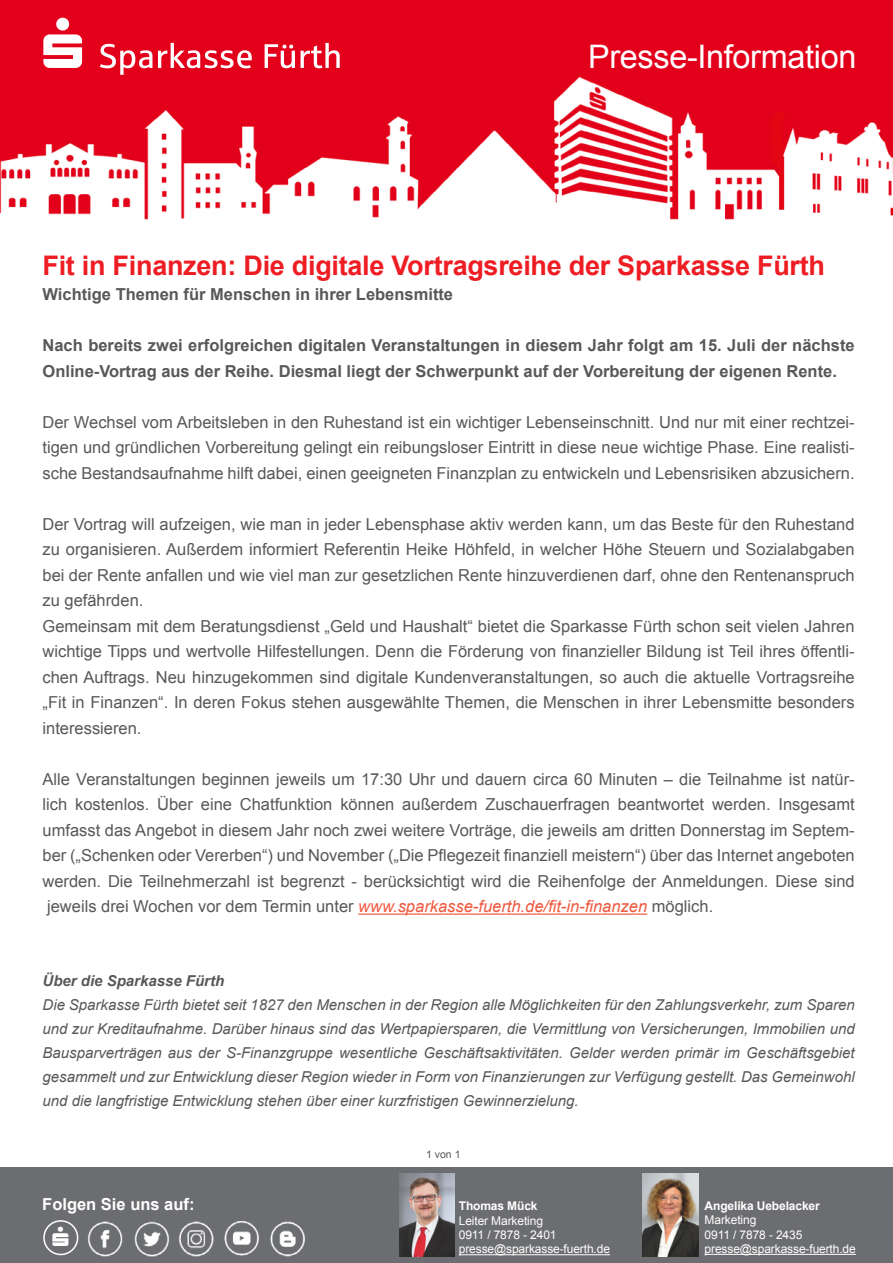
<style>
.page{position:relative;width:893px;height:1263px;background:#fff}
.page>*{position:absolute;margin:0;border:0;box-sizing:border-box;transform-origin:0 0}
.t1{font:32.4px "Arial";letter-spacing:-.01em;color:#fff}
.t2{font:700 27px "Arial";letter-spacing:-.01em;color:#ee1d23}
.t3{font:19.05px "Sparkasse Logo Regular";color:#fff}
.t4{font:16.5px/25.5px "Arial";color:#57585a;text-align:justify}
.t5{font:700 16.5px/25.5px "Arial";color:#57585a}
.t6{font:700 16.5px "Arial";color:#fff}
.t7{font:italic 15px/24px "Arial";color:#57585a;text-align:justify}
.t8{font:italic 700 15px "Arial";color:#57585a}
.t9{font:12px/14.4px "Arial";letter-spacing:-.01em;color:#fff}
.t10{font:700 12px "Arial";letter-spacing:-.01em;color:#fff}
.t11{font:10.5px "Arial";color:#57585a}
.s1{font-style:italic;color:#f0593e}
</style>
<div class="page">
<img style="left:0;top:0;width:893px;height:220px">
<div style="left:0;top:1167px;width:893px;height:96px;background:#6c6d70"></div>
<hr style="left:358px;top:913px;width:289px;height:2px;background:#f0593e">
<img style="left:399px;top:1174px;width:56px;height:82px">
<img style="left:643px;top:1174px;width:55px;height:82px">
<hr style="left:459px;top:1254px;width:151px;height:1px;background:#fff">
<hr style="left:705px;top:1254px;width:151px;height:1px;background:#fff">
<img style="left:87px;top:1221px;width:36px;height:36px">
<img style="left:134px;top:1221px;width:35px;height:36px">
<img style="left:179px;top:1221px;width:35px;height:36px">
<img style="left:224px;top:1221px;width:35px;height:35px">
<img style="left:270px;top:1221px;width:35px;height:36px">
<div style="left:43px;top:1220px;width:35px;height:35px;border:2px solid #fff;border-radius:50%"></div>
<svg style="left:43px;top:18px;width:297px;height:57px;background:#e72d43"></svg>
<h1 class="t1" style="left:588px;top:36px;width:270px">Presse-Information</h1>
<h2 class="t2" style="left:43px;top:247px;width:784px">Fit in Finanzen: Die digitale Vortragsreihe der Sparkasse Fürth</h2>
<p class="t5" style="left:43px;top:282px;width:412px">Wichtige Themen für Menschen in ihrer Lebensmitte</p>
<p class="t5" style="left:43px;top:333px;width:814px">Nach bereits zwei erfolgreichen digitalen Veranstaltungen in diesem Jahr folgt am 15. Juli der nächste<br>Online-Vortrag aus der Reihe. Diesmal liegt der Schwerpunkt auf der Vorbereitung der eigenen Rente.</p>
<p class="t4" style="left:43px;top:409px;width:814px">Der Wechsel vom Arbeitsleben in den Ruhestand ist ein wichtiger Lebenseinschnitt. Und nur mit einer rechtzei&shy;tigen und gründlichen Vorbereitung gelingt ein reibungsloser Eintritt in diese neue wichtige Phase. Eine realisti&shy;sche Bestandsaufnahme hilft dabei, einen geeigneten Finanzplan zu entwickeln und Lebensrisiken abzusichern.</p>
<p class="t4" style="left:43px;top:511px;width:814px;text-align:left">Der Vortrag will aufzeigen, wie man in jeder Lebensphase aktiv werden kann, um das Beste für den Ruhestand zu organisieren. Außerdem informiert Referentin Heike Höhfeld, in welcher Höhe Steuern und Sozialabgaben bei der Rente anfallen und wie viel man zur gesetzlichen Rente hinzuverdienen darf, ohne den Rentenanspruch zu gefährden.<br>Gemeinsam mit dem Beratungsdienst „Geld und Haushalt“ bietet die Sparkasse Fürth schon seit vielen Jahren wichtige Tipps und wertvolle Hilfestellungen. Denn die Förderung von finanzieller Bildung ist Teil ihres öffentli&shy;chen Auftrags. Neu hinzugekommen sind digitale Kundenveranstaltungen, so auch die aktuelle Vortragsreihe „Fit in Finanzen“. In deren Fokus stehen ausgewählte Themen, die Menschen in ihrer Lebensmitte besonders interessieren.</p>
<p class="t4" style="left:43px;top:766px;width:814px">Alle Veranstaltungen beginnen jeweils um 17:30 Uhr und dauern circa 60 Minuten – die Teilnahme ist natür&shy;lich kostenlos. Über eine Chatfunktion können außerdem Zuschauerfragen beantwortet werden. Insgesamt umfasst das Angebot in diesem Jahr noch zwei weitere Vorträge, die jeweils am dritten Donnerstag im Septem&shy;ber („Schenken oder Vererben“) und November („Die Pflegezeit finanziell meistern“) über das Internet angeboten werden. Die Teilnehmerzahl ist begrenzt - berücksichtigt wird die Reihenfolge der Anmeldungen. Diese sind jeweils drei Wochen vor dem Termin unter <span class="s1">www.sparkasse-fuerth.de/fit-in-finanzen</span> möglich.</p>
<p class="t8" style="left:43px;top:971px;width:183px">Über die Sparkasse Fürth</p>
<p class="t7" style="left:43px;top:993px;width:814px">Die Sparkasse Fürth bietet seit 1827 den Menschen in der Region alle Möglichkeiten für den Zahlungsverkehr, zum Sparen und zur Kreditaufnahme. Darüber hinaus sind das Wertpapiersparen, die Vermittlung von Versicherungen, Immobilien und Bausparverträgen aus der S-Finanzgruppe wesentliche Geschäftsaktivitäten. Gelder werden primär im Geschäftsgebiet gesammelt und zur Entwicklung dieser Region wieder in Form von Finanzierungen zur Verfügung gestellt. Das Gemeinwohl und die langfristige Entwicklung stehen über einer kurzfristigen Gewinnerzielung.</p>
<p class="t6" style="left:42px;top:1193px;width:154px">Folgen Sie uns auf:</p>
<p class="t3" style="left:52px;top:1228px;width:18px">s</p>
<p class="t11" style="left:426px;top:1147px;width:36px">1 von 1</p>
<p class="t10" style="left:459px;top:1198px;width:80px">Thomas Mück</p>
<p class="t9" style="left:459px;top:1213px;width:153px">Leiter Marketing<br>0911 / 7878 - 2401 presse@sparkasse-fuerth.de</p>
<p class="t10" style="left:705px;top:1197px;width:117px">Angelika Uebelacker</p>
<p class="t9" style="left:705px;top:1213px;width:153px">Marketing<br>0911 / 7878 - 2435 presse@sparkasse-fuerth.de</p>
</div>
